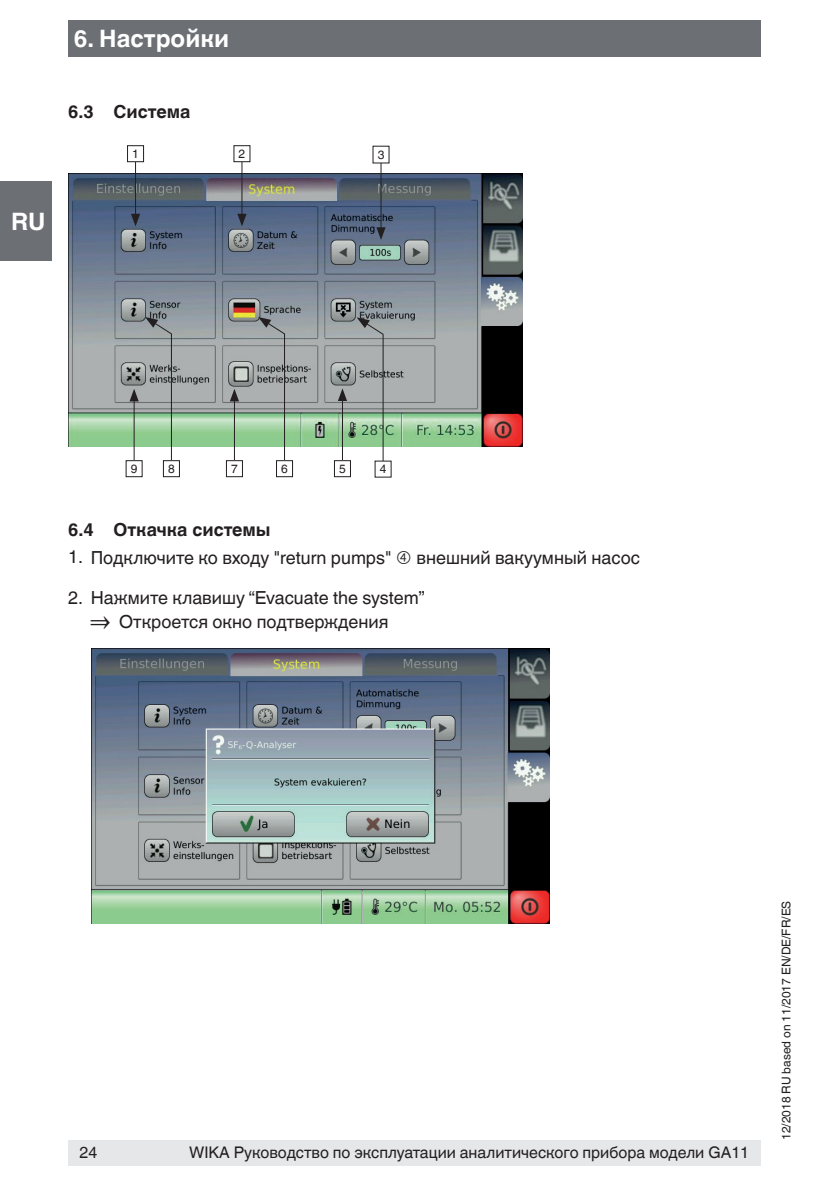
<style>
.page{position:relative;width:840px;height:1191px;background:#fff}
.page>*{position:absolute;margin:0;border:0;box-sizing:border-box;transform-origin:0 0}
.t1{font:700 24px "Helvetica World";color:#fff}
.t2{font:18px/24px "Helvetica World";color:#231f20}
.t3{font:700 18px "Helvetica World";color:#231f20}
.t4{font:16px "Helvetica World";color:#231f20}
.t5{font:12px "Helvetica World";color:#231f20}
.s1{font-size:27.2px}
</style>
<div class="page">
<div style="left:68px;top:1140px;width:692px;height:25px;background:#e6e7e9"></div>
<div style="left:68px;top:20px;width:692px;height:37px;background:#6c6f74"></div>
<div style="left:0;top:182px;width:51px;height:79px;background:#6c6f74"></div>
<img style="left:68px;top:174px;width:454px;height:272px">
<hr style="left:241px;top:160px;width:1px;height:57px;background:#231f20">
<svg style="left:237px;top:214px;width:9px;height:12px"></svg>
<hr style="left:342px;top:398px;width:1px;height:70px;background:#231f20">
<svg style="left:337px;top:388px;width:10px;height:13px"></svg>
<div style="left:334px;top:461px;width:16px;height:16px;background:#fff"></div>
<div style="left:334px;top:460px;width:17px;height:17px;border:1px solid #231f20"></div>
<div style="left:233px;top:145px;width:17px;height:17px;border:1px solid #231f20"></div>
<hr style="left:135px;top:158px;width:1px;height:59px;background:#231f20">
<svg style="left:131px;top:214px;width:9px;height:12px"></svg>
<div style="left:127px;top:146px;width:16px;height:16px;background:#fff"></div>
<div style="left:127px;top:145px;width:17px;height:17px;border:1px solid #231f20"></div>
<hr style="left:234px;top:398px;width:1px;height:71px;background:#231f20">
<svg style="left:230px;top:389px;width:9px;height:12px"></svg>
<div style="left:226px;top:461px;width:16px;height:16px;background:#fff"></div>
<div style="left:226px;top:460px;width:17px;height:17px;border:1px solid #231f20"></div>
<hr style="left:380px;top:160px;width:1px;height:70px;background:#231f20">
<svg style="left:376px;top:227px;width:9px;height:13px"></svg>
<div style="left:373px;top:146px;width:16px;height:17px;background:#fff"></div>
<svg style="left:258px;top:317px;width:27px;height:143px;background:#9faea2"></svg>
<div style="left:276px;top:460px;width:17px;height:17px;border:1px solid #231f20"></div>
<hr style="left:133px;top:398px;width:1px;height:71px;background:#231f20">
<svg style="left:129px;top:389px;width:10px;height:12px"></svg>
<div style="left:126px;top:461px;width:16px;height:16px;background:#fff"></div>
<div style="left:125px;top:460px;width:17px;height:17px;border:1px solid #231f20"></div>
<svg style="left:145px;top:317px;width:27px;height:153px;background:#a2b1a6"></svg>
<div style="left:163px;top:461px;width:16px;height:16px;background:#fff"></div>
<div style="left:163px;top:460px;width:17px;height:17px;border:1px solid #231f20"></div>
<svg style="left:356px;top:317px;width:28px;height:143px;background:#9faea3"></svg>
<img style="left:92px;top:649px;width:457px;height:274px">
<h1 class="t1" style="left:11px;top:208px;width:36px">RU</h1>
<h1 class="t1" style="left:74px;top:25px;width:157px">6. Настройки</h1>
<p class="t3" style="left:68px;top:101px;width:124px">6.3 Система</p>
<p class="t5" style="left:132px;top:147px;width:8px">1</p>
<p class="t5" style="left:238px;top:147px;width:8px">2</p>
<p class="t5" style="left:377px;top:148px;width:8px">3</p>
<p class="t5" style="left:131px;top:462px;width:8px">9</p>
<p class="t5" style="left:168px;top:462px;width:8px">8</p>
<p class="t5" style="left:281px;top:462px;width:8px">6</p>
<p class="t5" style="left:379px;top:462px;width:8px">4</p>
<p class="t5" style="left:231px;top:462px;width:8px">7</p>
<p class="t5" style="left:339px;top:462px;width:8px">5</p>
<p class="t3" style="left:68px;top:519px;width:204px">6.4 Откачка системы</p>
<p class="t2" style="left:68px;top:545px;width:325px">1. Подключите ко входу "return pumps"</p>
<p class="t2" style="left:416px;top:545px;width:225px">внешний вакуумный насос</p>
<p class="t2" style="left:91px;top:586px;width:335px;text-indent:-23px">2. Нажмите клавишу “Evacuate the system” <span class="s1">⇒</span> Откроется окно подтверждения</p>
<p class="t4" style="left:79px;top:1143px;width:19px">24</p>
<p class="t4" style="left:189px;top:1143px;width:561px">WIKA Руководство по эксплуатации аналитического прибора модели GA11</p>
<p class="t5" style="left:778px;top:1140px;width:241px;rotate:-90deg">12/2018 RU based on 11/2017 EN/DE/FR/ES</p>
</div>
